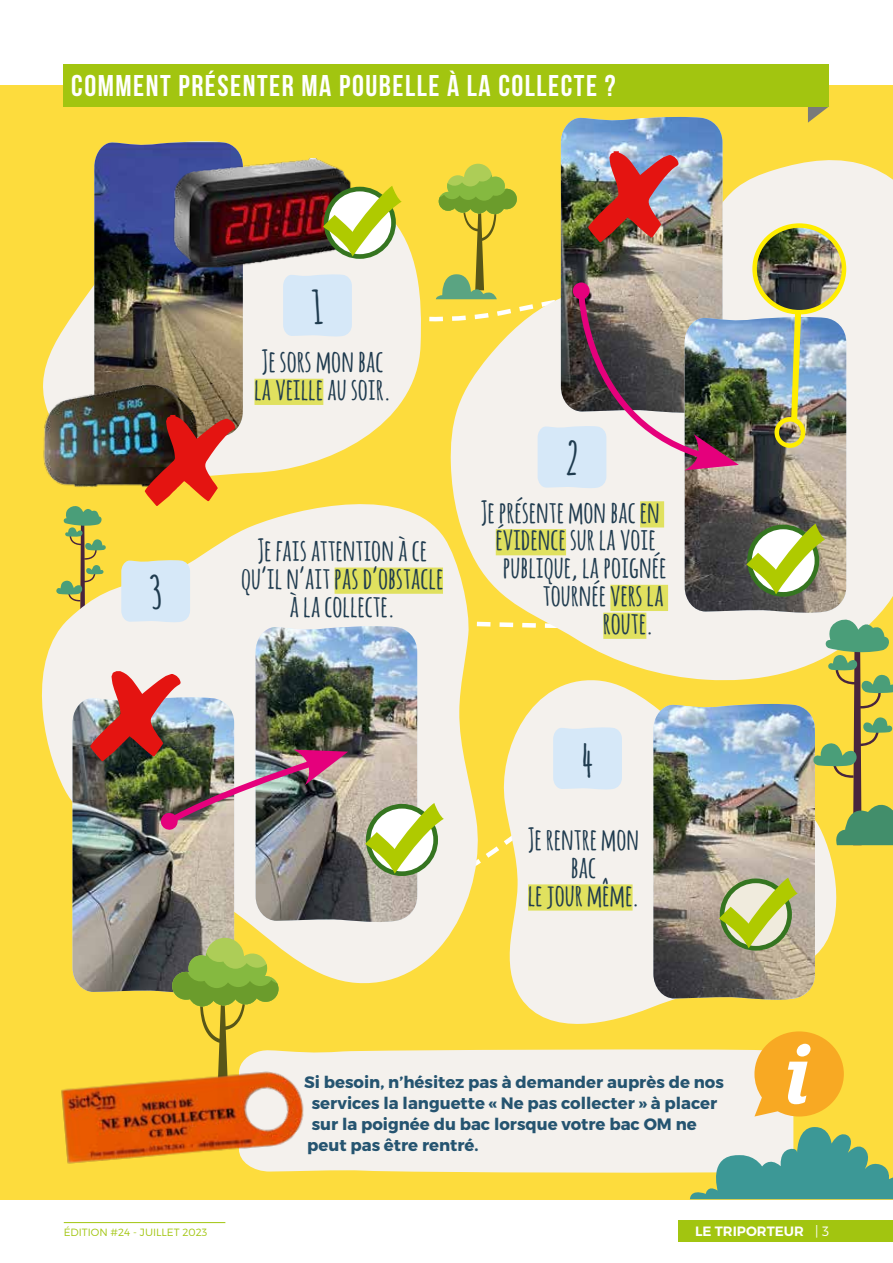
<style>
.page{position:relative;width:893px;height:1263px;background:#fff}
.page>*{position:absolute;margin:0;border:0;box-sizing:border-box;transform-origin:0 0}
.t1{font:700 45px "Amatic";color:#1f3b4f}
.t2{font:700 30px/27.9px "Amatic";letter-spacing:.02em;color:#1f3b4f;text-align:center}
.t3{font:700 30px "Bebas Neue";letter-spacing:.05em;color:#fff}
.t4{font:700 16.5px/21px "Montserrat";color:#255470}
.t5{font:600 13.5px "Montserrat";color:#fff}
.t6{font:300 10.5px "Montserrat";color:#a2c510}
.s1{font-weight:300}
</style>
<div class="page">
<div style="left:678px;top:1220px;width:215px;height:22px;background:#a2c510"></div>
<hr style="left:64px;top:1222px;width:161px;height:1px;background:#a2c510">
<div style="left:0;top:85px;width:893px;height:1114px;background:#fddc3d"></div>
<svg style="left:41px;top:635px;width:15px;height:135px;fill:#f4f1ed"></svg>
<img style="left:43px;top:346px;width:13px;height:136px">
<svg style="left:808px;top:106px;width:21px;height:17px"></svg>
<div style="left:64px;top:64px;width:765px;height:42px;background:#a2c510"></div>
<img style="left:561px;top:117px;width:161px;height:23px">
<div style="left:249px;top:1116px;width:544px;height:57px;background:#f4f1ed"></div>
<img style="left:63px;top:1116px;width:249px;height:50px">
<img style="left:56px;top:140px;width:837px;height:976px">
<svg style="left:690px;top:1126px;width:203px;height:73px"></svg>
<p class="t3" style="left:71px;top:69px;width:546px">COMMENT PRÉSENTER MA POUBELLE À LA COLLECTE ?</p>
<h1 class="t1" style="left:150px;top:561px;width:12px">3</h1>
<h1 class="t1" style="left:313px;top:275px;width:11px">1</h1>
<p class="t2" style="left:255px;top:346px;width:138px;text-align:left">JE SORS MON BAC<br>LA VEILLE AU SOIR.</p>
<p class="t2" style="left:242px;top:535px;width:203px">JE FAIS ATTENTION À CE<br>QU’IL N’AIT PAS D’OBSTACLE<br>À LA COLLECTE.</p>
<h1 class="t1" style="left:566px;top:427px;width:13px">2</h1>
<p class="t2" style="left:481px;top:496px;width:180px">JE PRÉSENTE MON BAC EN</p>
<p class="t2" style="left:496px;top:524px;width:161px">ÉVIDENCE SUR LA VOIE</p>
<p class="t2" style="left:503px;top:552px;width:164px">PUBLIQUE, LA POIGNÉE</p>
<p class="t2" style="left:543px;top:580px;width:122px">TOURNÉE VERS LA</p>
<p class="t2" style="left:603px;top:608px;width:51px">ROUTE.</p>
<h1 class="t1" style="left:581px;top:728px;width:14px">4</h1>
<p class="t2" style="left:528px;top:824px;width:112px">JE RENTRE MON<br>BAC<br>LE JOUR MÊME.</p>
<p class="t4" style="left:304px;top:1072px;width:421px">Si besoin, n’hésitez pas à demander auprès de nos services la languette « Ne pas collecter » à placer sur la poignée du bac lorsque votre bac OM ne peut pas être rentré.</p>
<p class="t6" style="left:64px;top:1226px;width:145px">ÉDITION #24 - JUILLET 2023</p>
<p class="t5" style="left:695px;top:1223px;width:136px">LE TRIPORTEUR <span class="s1">| 3</span></p>
</div>
